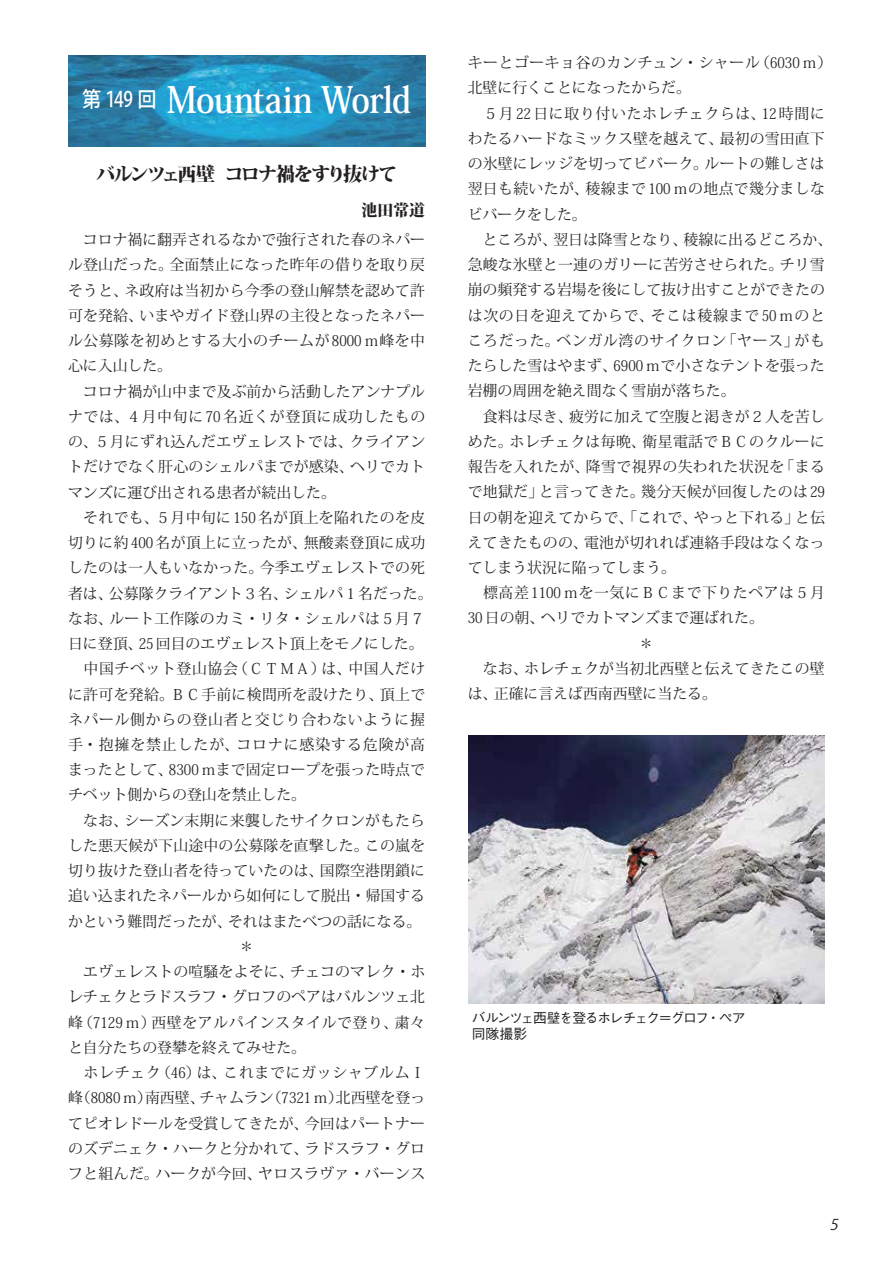
<style>
.page{position:relative;width:893px;height:1263px;background:#fff}
.page>*{position:absolute;margin:0;border:0;box-sizing:border-box;transform-origin:0 0}
.t1{font:36.15px "Koz Min Pro Bold 90 msp RKSJ H";letter-spacing:-.02em;color:#fff;scale:.9 1}
.t2{font:19.2px "Koz Min Pro Heavy 90 msp RKSJ H";letter-spacing:-.105em;color:#231f20}
.t3{font:15.9px "Koz Min Pro Heavy 90 msp RKSJ H";color:#231f20}
.t4{font:14.85px "Koz Min Pro Regular 90 msp RKSJ H";letter-spacing:.01em;color:#231f20}
.t5{font:14.85px "Koz Min Pro Regular 90 msp RKSJ H";letter-spacing:.035em;color:#231f20}
.t6{font:14.85px "Koz Min Pro Regular 90 msp RKSJ H";letter-spacing:.04em;color:#231f20}
.t7{font:14.85px "Koz Min Pro Regular 90 msp RKSJ H";letter-spacing:.045em;color:#231f20}
.t8{font:14.85px "Koz Min Pro Regular 90 msp RKSJ H";letter-spacing:.05em;color:#231f20}
.t9{font:14.85px "Koz Min Pro Regular 90 msp RKSJ H";letter-spacing:.06em;color:#231f20}
.t10{font:italic 14.85px "Koz Go Pro Regular 90 msp RKSJ H";color:#231f20}
.t11{font:13.8px/15.9px "Gothic BBB Pro Medium 90 msp RKSJ H";letter-spacing:-.095em;color:#231f20}
</style>
<div class="page">
<img style="left:68px;top:56px;width:357px;height:90px">
<img style="left:468px;top:736px;width:356px;height:267px">
<h1 class="t1" style="left:82px;top:86px;width:367px"><sup>第</sup> <sup>149</sup> <sup>回</sup> Mountain World</h1>
<p class="t2" style="left:96px;top:167px;width:303px">バルンツェ西壁 コロナ禍をすり抜けて</p>
<p class="t3" style="left:361px;top:204px;width:65px">池田常道</p>
<p class="t4" style="left:68px;top:234px;width:359px">　コロナ禍に翻弄されるなかで強行された春のネパー</p>
<p class="t4" style="left:68px;top:259px;width:359px">ル登山だった。全面禁止になった昨年の借りを取り戻</p>
<p class="t4" style="left:68px;top:284px;width:359px">そうと、ネ政府は当初から今季の登山解禁を認めて許</p>
<p class="t4" style="left:68px;top:310px;width:359px">可を発給、いまやガイド登山界の主役となったネパー</p>
<p class="t5" style="left:68px;top:335px;width:359px">ル公募隊を初めとする大小のチームが8000ｍ峰を中</p>
<p class="t4" style="left:68px;top:360px;width:106px">心に入山した。</p>
<p class="t4" style="left:68px;top:385px;width:359px">　コロナ禍が山中まで及ぶ前から活動したアンナプル</p>
<p class="t8" style="left:68px;top:411px;width:359px">ナでは、４月中旬に 70 名近くが登頂に成功したもの</p>
<p class="t4" style="left:68px;top:436px;width:359px">の、５月にずれ込んだエヴェレストでは、クライアン</p>
<p class="t4" style="left:68px;top:461px;width:359px">トだけでなく肝心のシェルパまでが感染、ヘリでカト</p>
<p class="t4" style="left:68px;top:486px;width:269px">マンズに運び出される患者が続出した。</p>
<p class="t4" style="left:68px;top:512px;width:359px">　それでも、５月中旬に 150 名が頂上を陥れたのを皮</p>
<p class="t4" style="left:68px;top:537px;width:359px">切りに約 400 名が頂上に立ったが、無酸素登頂に成功</p>
<p class="t4" style="left:68px;top:562px;width:359px">したのは一人もいなかった。今季エヴェレストでの死</p>
<p class="t4" style="left:68px;top:587px;width:366px">者は、公募隊クライアント３名、シェルパ１名だった。</p>
<p class="t4" style="left:68px;top:613px;width:359px">なお、ルート工作隊のカミ・リタ・シェルパは５月７</p>
<p class="t4" style="left:68px;top:638px;width:357px">日に登頂、25 回目のエヴェレスト頂上をモノにした。</p>
<p class="t6" style="left:68px;top:663px;width:359px">　中国チベット登山協会（ＣＴＭＡ）は、中国人だけ</p>
<p class="t4" style="left:68px;top:688px;width:359px">に許可を発給。ＢＣ手前に検問所を設けたり、頂上で</p>
<p class="t7" style="left:68px;top:713px;width:359px">ネパール側からの登山者と交じり合わないように握</p>
<p class="t9" style="left:68px;top:739px;width:359px">手・抱擁を禁止したが、コロナに感染する危険が高</p>
<p class="t4" style="left:68px;top:764px;width:359px">まったとして、8300 ｍまで固定ロープを張った時点で</p>
<p class="t4" style="left:68px;top:789px;width:240px">チベット側からの登山を禁止した。</p>
<p class="t4" style="left:68px;top:814px;width:359px">　なお、シーズン末期に来襲したサイクロンがもたら</p>
<p class="t4" style="left:68px;top:840px;width:359px">した悪天候が下山途中の公募隊を直撃した。この嵐を</p>
<p class="t4" style="left:68px;top:865px;width:359px">切り抜けた登山者を待っていたのは、国際空港閉鎖に</p>
<p class="t4" style="left:68px;top:890px;width:359px">追い込まれたネパールから如何にして脱出・帰国する</p>
<p class="t4" style="left:68px;top:915px;width:355px">かという難問だったが、それはまたべつの話になる。</p>
<p class="t4" style="left:239px;top:941px;width:16px">＊</p>
<p class="t4" style="left:68px;top:966px;width:359px">　エヴェレストの喧騒をよそに、チェコのマレク・ホ</p>
<p class="t4" style="left:68px;top:991px;width:359px">レチェクとラドスラフ・グロフのペアはバルンツェ北</p>
<p class="t6" style="left:68px;top:1016px;width:359px">峰（7129 ｍ）西壁をアルパインスタイルで登り、粛々</p>
<p class="t4" style="left:68px;top:1042px;width:240px">と自分たちの登攀を終えてみせた。</p>
<p class="t7" style="left:68px;top:1067px;width:359px">　ホレチェク（46）は、これまでにガッシャブルムⅠ</p>
<p class="t4" style="left:68px;top:1092px;width:359px">峰（8080ｍ）南西壁、チャムラン（7321ｍ）北西壁を登っ</p>
<p class="t4" style="left:68px;top:1117px;width:359px">てピオレドールを受賞してきたが、今回はパートナー</p>
<p class="t4" style="left:68px;top:1143px;width:359px">のズデニェク・ハークと分かれて、ラドスラフ・グロ</p>
<p class="t4" style="left:68px;top:1168px;width:359px">フと組んだ。ハークが今回、ヤロスラヴァ・バーンス</p>
<p class="t5" style="left:468px;top:57px;width:366px">キーとゴーキョ谷のカンチュン・シャール（6030 ｍ）</p>
<p class="t4" style="left:468px;top:82px;width:225px">北壁に行くことになったからだ。</p>
<p class="t7" style="left:468px;top:107px;width:359px">　５月 22 日に取り付いたホレチェクらは、12 時間に</p>
<p class="t4" style="left:468px;top:133px;width:359px">わたるハードなミックス壁を越えて、最初の雪田直下</p>
<p class="t4" style="left:468px;top:158px;width:359px">の氷壁にレッジを切ってビバーク。ルートの難しさは</p>
<p class="t4" style="left:468px;top:183px;width:359px">翌日も続いたが、稜線まで 100 ｍの地点で幾分ましな</p>
<p class="t4" style="left:468px;top:208px;width:121px">ビバークをした。</p>
<p class="t4" style="left:468px;top:234px;width:366px">　ところが、翌日は降雪となり、稜線に出るどころか、</p>
<p class="t4" style="left:468px;top:259px;width:359px">急峻な氷壁と一連のガリーに苦労させられた。チリ雪</p>
<p class="t4" style="left:468px;top:284px;width:359px">崩の頻発する岩場を後にして抜け出すことができたの</p>
<p class="t8" style="left:468px;top:309px;width:359px">は次の日を迎えてからで、そこは稜線まで 50 ｍのと</p>
<p class="t6" style="left:468px;top:335px;width:359px">ころだった。ベンガル湾のサイクロン「ヤース」がも</p>
<p class="t4" style="left:468px;top:360px;width:359px">たらした雪はやまず、6900 ｍで小さなテントを張った</p>
<p class="t4" style="left:468px;top:385px;width:269px">岩棚の周囲を絶え間なく雪崩が落ちた。</p>
<p class="t4" style="left:468px;top:410px;width:359px">　食料は尽き、疲労に加えて空腹と渇きが２人を苦し</p>
<p class="t4" style="left:468px;top:436px;width:359px">めた。ホレチェクは毎晩、衛星電話でＢＣのクルーに</p>
<p class="t4" style="left:468px;top:461px;width:359px">報告を入れたが、降雪で視界の失われた状況を「まる</p>
<p class="t4" style="left:468px;top:486px;width:359px">で地獄だ」と言ってきた。幾分天候が回復したのは 29</p>
<p class="t4" style="left:468px;top:511px;width:359px">日の朝を迎えてからで、「これで、やっと下れる」と伝</p>
<p class="t4" style="left:468px;top:537px;width:359px">えてきたものの、電池が切れれば連絡手段はなくなっ</p>
<p class="t4" style="left:468px;top:562px;width:210px">てしまう状況に陥ってしまう。</p>
<p class="t5" style="left:468px;top:587px;width:359px">　標高差 1100ｍを一気にＢＣまで下りたペアは５月</p>
<p class="t4" style="left:468px;top:612px;width:298px">30 日の朝、ヘリでカトマンズまで運ばれた。</p>
<p class="t4" style="left:639px;top:637px;width:16px">＊</p>
<p class="t4" style="left:468px;top:663px;width:359px">　なお、ホレチェクが当初北西壁と伝えてきたこの壁</p>
<p class="t4" style="left:468px;top:688px;width:251px">は、正確に言えば西南西壁に当たる。</p>
<p class="t11" style="left:472px;top:1011px;width:275px">バルンツェ西壁を登るホレチェク＝グロフ・ペア同隊撮影</p>
<p class="t10" style="left:830px;top:1218px;width:12px">5</p>
</div>
